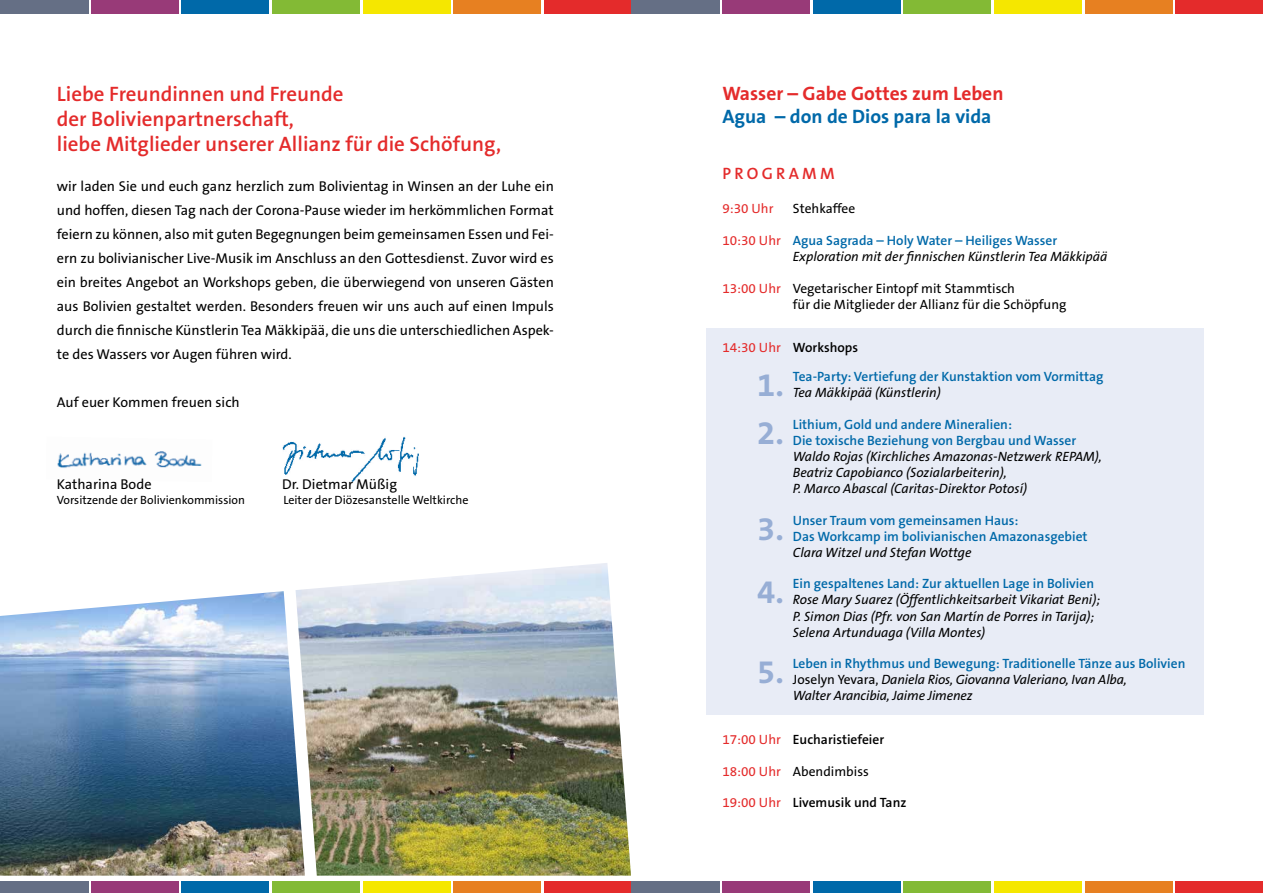
<style>
.page{position:relative;width:1263px;height:893px;background:#fff}
.page>*{position:absolute;margin:0;border:0;box-sizing:border-box;transform-origin:0 0}
.t1{font:700 33px/48px "The Sans B7";color:#97aed5}
.t2{font:600 21px/25.2px "The Sans B6";color:#e42b2b}
.t3{font:700 19.5px "The Sans B7";color:#e42b2b}
.t4{font:700 19.5px "The Sans B7";color:#0069a9}
.t5{font:600 16.5px "The Sans B6";letter-spacing:.2em;color:#e42b2b}
.t6{font:14.25px/24px "The Sans B5 Plain";color:#000;text-align:justify}
.t7{font:italic 13.5px/16.2px "The Sans B5 Plain";color:#000}
.t8{font:600 13.5px/16.2px "The Sans B6";color:#0069a9}
.t9{font:13.5px/16.2px "The Sans B5 Plain";color:#000}
.t10{font:600 13.5px "The Sans B6";color:#000}
.t11{font:13.5px "The Sans B5 Plain";color:#e42b2b}
.t12{font:12px "The Sans B5 Plain";color:#000}
.s1{font-family:"The Sans B5 Plain";font-weight:400;color:#e42b2b}
.s2{color:#e42b2b}
.s3{color:#000}
.s4{font-style:normal}
</style>
<div class="page">
<div style="left:707px;top:328px;width:497px;height:387px;background:#e8ecf6"></div>
<img style="left:57px;top:451px;width:145px;height:17px">
<div style="left:1175px;top:0;width:88px;height:13px;background:#e42b2b"></div>
<div style="left:544px;top:0;width:87px;height:13px;background:#e42b2b"></div>
<div style="left:1175px;top:881px;width:88px;height:12px;background:#e42b2b"></div>
<div style="left:544px;top:881px;width:87px;height:12px;background:#e42b2b"></div>
<div style="left:1085px;top:0;width:87px;height:13px;background:#e78021"></div>
<div style="left:453px;top:0;width:88px;height:13px;background:#e78021"></div>
<div style="left:1085px;top:881px;width:87px;height:12px;background:#e78021"></div>
<div style="left:453px;top:881px;width:88px;height:12px;background:#e78021"></div>
<div style="left:994px;top:0;width:88px;height:13px;background:#f5e700"></div>
<div style="left:363px;top:0;width:87px;height:13px;background:#f5e700"></div>
<div style="left:994px;top:881px;width:88px;height:12px;background:#f5e700"></div>
<div style="left:363px;top:881px;width:87px;height:12px;background:#f5e700"></div>
<div style="left:903px;top:0;width:88px;height:13px;background:#83ba35"></div>
<div style="left:272px;top:0;width:88px;height:13px;background:#83ba35"></div>
<div style="left:903px;top:881px;width:88px;height:12px;background:#83ba35"></div>
<div style="left:272px;top:881px;width:88px;height:12px;background:#83ba35"></div>
<div style="left:813px;top:0;width:88px;height:13px;background:#0069a9"></div>
<div style="left:181px;top:0;width:88px;height:13px;background:#0069a9"></div>
<div style="left:813px;top:881px;width:88px;height:12px;background:#0069a9"></div>
<div style="left:181px;top:881px;width:88px;height:12px;background:#0069a9"></div>
<div style="left:722px;top:0;width:88px;height:13px;background:#983a78"></div>
<div style="left:91px;top:0;width:88px;height:13px;background:#983a78"></div>
<div style="left:722px;top:881px;width:88px;height:12px;background:#983a78"></div>
<div style="left:91px;top:881px;width:88px;height:12px;background:#983a78"></div>
<div style="left:631px;top:0;width:89px;height:13px;background:#656f85"></div>
<div style="left:0;top:0;width:88px;height:13px;background:#656f85"></div>
<div style="left:631px;top:881px;width:89px;height:12px;background:#656f85"></div>
<div style="left:0;top:881px;width:88px;height:12px;background:#656f85"></div>
<img style="left:282px;top:436px;width:137px;height:46px">
<img style="left:296px;top:563px;width:335px;height:313px">
<img style="left:0;top:591px;width:305px;height:285px">
<h2 class="t2" style="left:57px;top:82px;width:446px">Liebe Freundinnen und Freunde<br>der Bolivienpartnerschaft,<br>liebe Mitglieder unserer Allianz für die Schöfung,</h2>
<p class="t6" style="left:57px;top:175px;width:498px">wir laden Sie und euch ganz herzlich zum Bolivientag in Winsen an der Luhe ein und hoffen, diesen Tag nach der Corona-Pause wieder im herkömmlichen Format feiern zu können, also mit guten Begegnungen beim gemeinsamen Essen und Fei&shy;ern zu bolivianischer Live-Musik im Anschluss an den Gottesdienst. Zuvor wird es ein breites Angebot an Workshops geben, die überwiegend von unseren Gästen aus Bolivien gestaltet werden. Besonders freuen wir uns auch auf einen Impuls durch die finnische Künstlerin Tea Mäkkipää, die uns die unterschiedlichen Aspek&shy;te des Wassers vor Augen führen wird.</p>
<p class="t6" style="left:57px;top:391px;width:184px">Auf euer Kommen freuen sich</p>
<p class="t6" style="left:57px;top:473px;width:96px">Katharina Bode</p>
<p class="t6" style="left:282px;top:473px;width:116px">Dr. Dietmar Müßig</p>
<p class="t12" style="left:57px;top:493px;width:190px">Vorsitzende der Bolivienkommission</p>
<p class="t12" style="left:283px;top:493px;width:187px">Leiter der Diözesanstelle Weltkirche</p>
<h3 class="t3" style="left:722px;top:82px;width:283px">Wasser – Gabe Gottes zum Leben</h3>
<h3 class="t4" style="left:722px;top:106px;width:271px">Agua – don de Dios para la vida</h3>
<p class="t5" style="left:722px;top:165px;width:114px">PROGRAMM</p>
<p class="t11" style="left:722px;top:201px;width:53px">9:30 Uhr</p>
<p class="t9" style="left:793px;top:201px;width:64px">Stehkaffee</p>
<p class="t8" style="left:722px;top:232px;width:336px"><span class="s1">10:30 Uhr</span> Agua Sagrada – Holy Water – Heiliges Wasser</p>
<p class="t7" style="left:793px;top:248px;width:316px">Exploration mit der finnischen Künstlerin Tea Mäkkipää</p>
<p class="t9" style="left:793px;top:281px;width:275px;text-indent:-70px"><span class="s2">13:00 Uhr</span> Vegetarischer Eintopf mit Stammtisch<br>für die Mitglieder der Allianz für die Schöpfung</p>
<p class="t8" style="left:793px;top:334px;width:312px;line-height:29px;text-indent:-70px"><span class="s1">14:30 Uhr</span> <span class="s3">Workshops<br></span>Tea-Party: Vertiefung der Kunstaktion vom Vormittag</p>
<p class="t7" style="left:793px;top:385px;width:149px">Tea Mäkkipää (Künstlerin)</p>
<p class="t8" style="left:793px;top:416px;width:285px">Lithium, Gold und andere Mineralien:<br>Die toxische Beziehung von Bergbau und Wasser</p>
<p class="t7" style="left:793px;top:449px;width:310px">Waldo Rojas (Kirchliches Amazonas-Netzwerk REPAM),<br>Beatriz Capobianco (Sozialarbeiterin),<br>P. Marco Abascal (Caritas-Direktor Potosí)</p>
<p class="t8" style="left:793px;top:512px;width:296px">Unser Traum vom gemeinsamen Haus:<br>Das Workcamp im bolivianischen Amazonasgebiet</p>
<p class="t7" style="left:793px;top:545px;width:180px">Clara Witzel und Stefan Wottge</p>
<p class="t8" style="left:793px;top:576px;width:303px">Ein gespaltenes Land: Zur aktuellen Lage in Bolivien</p>
<p class="t7" style="left:793px;top:592px;width:309px">Rose Mary Suarez (Öffentlichkeitsarbeit Vikariat Beni);<br>P. Simon Dias (Pfr. von San Martín de Porres in Tarija);<br>Selena Artunduaga (Villa Montes)</p>
<p class="t8" style="left:793px;top:656px;width:394px">Leben in Rhythmus und Bewegung: Traditionelle Tänze aus Bolivien</p>
<p class="t7" style="left:793px;top:672px;width:335px"><span class="s4">Joselyn Yevara,</span> Daniela Rios, Giovanna Valeriano, Ivan Alba,<br>Walter Arancibia, Jaime Jimenez</p>
<p class="t10" style="left:722px;top:733px;width:163px"><span class="s1">17:00 Uhr</span> Eucharistiefeier</p>
<p class="t9" style="left:722px;top:763px;width:148px"><span class="s2">18:00 Uhr</span> Abendimbiss</p>
<p class="t10" style="left:722px;top:795px;width:186px"><span class="s1">19:00 Uhr</span> Livemusik und Tanz</p>
<h1 class="t1" style="left:757px;top:362px;width:28px">1.<br>2.</h1>
<h1 class="t1" style="left:757px;top:499px;width:28px;line-height:63px">3.<br>4.</h1>
<h1 class="t1" style="left:757px;top:649px;width:28px">5.</h1>
</div>
